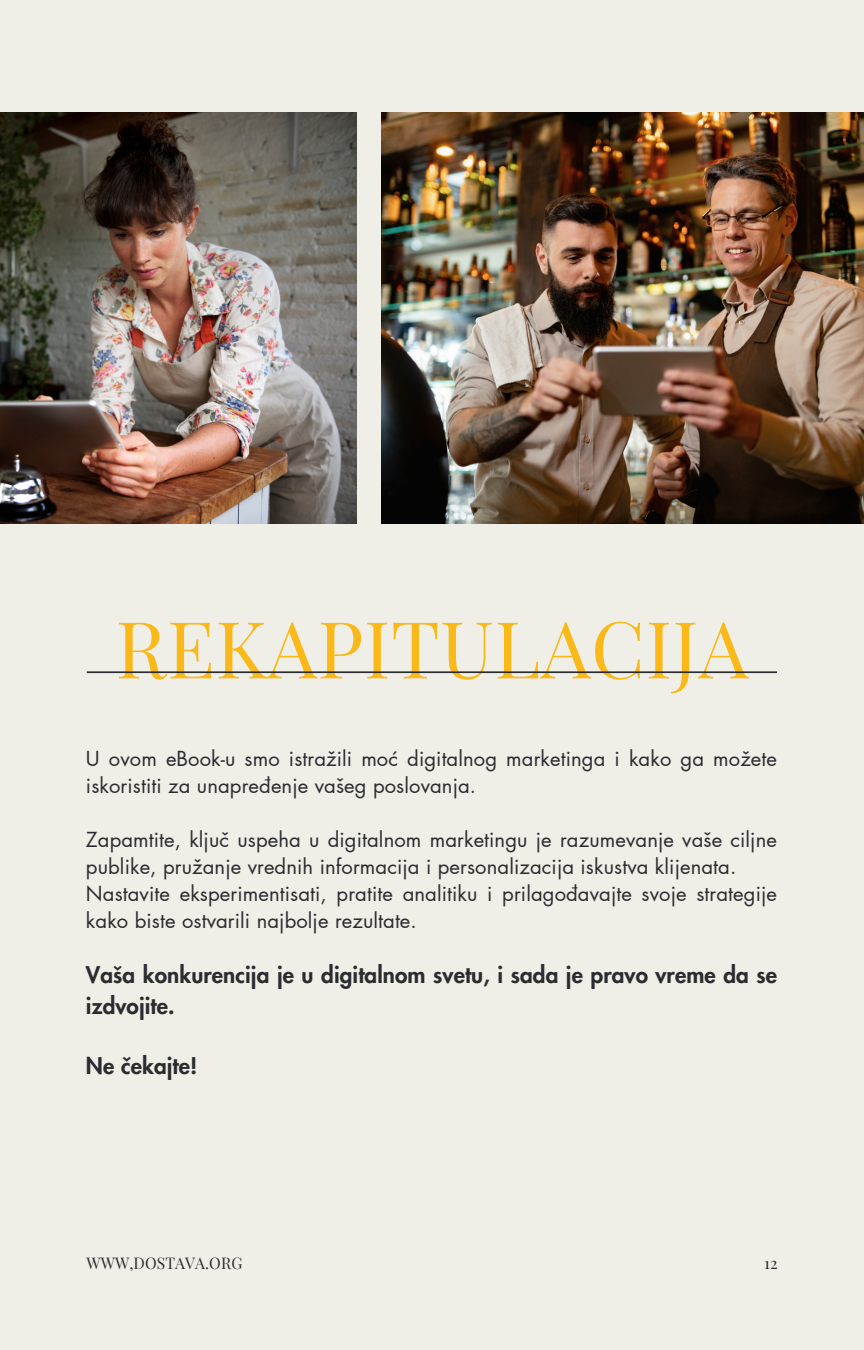
<style>
.page{position:relative;width:864px;height:1350px;background:#efeee7}
.page>*{position:absolute;margin:0;border:0;box-sizing:border-box;transform-origin:0 0}
.t1{font:78.75px "Playfair Display";letter-spacing:.005em;color:#fab919}
.t2{font:800 22.5px/30.4px "Futura LT Pro";letter-spacing:.005em;color:#2b2c30}
.t3{font:20.25px/27px "Futura LT Pro";letter-spacing:.005em;color:#2b2c30}
.t4{font:15.75px "Playfair Display";letter-spacing:.005em;color:#2b2c30}
</style>
<div class="page">
<hr style="left:87px;top:671px;width:690px;height:2px;background:#2b2c30">
<img style="left:0;top:112px;width:357px;height:412px">
<img style="left:381px;top:112px;width:483px;height:411px">
<p class="t1" style="left:116px;top:593px;width:634px">REKAPITULACIJA</p>
<p class="t3" style="left:86px;top:745px;width:693px">U ovom eBook-u smo istražili moć digitalnog marketinga i kako ga možete iskoristiti za unapređenje vašeg poslovanja.</p>
<p class="t3" style="left:86px;top:826px;width:693px">Zapamtite, ključ uspeha u digitalnom marketingu je razumevanje vaše ciljne publike, pružanje vrednih informacija i personalizacija iskustva klijenata.</p>
<p class="t3" style="left:86px;top:880px;width:693px">Nastavite eksperimentisati, pratite analitiku i prilagođavajte svoje strategije kako biste ostvarili najbolje rezultate.</p>
<p class="t2" style="left:86px;top:961px;width:693px">Vaša konkurencija je u digitalnom svetu, i sada je pravo vreme da se izdvojite.</p>
<p class="t2" style="left:86px;top:1052px;width:113px">Ne čekajte!</p>
<p class="t4" style="left:86px;top:1252px;width:158px">WWW,DOSTAVA.ORG</p>
<p class="t4" style="left:764px;top:1252px;width:15px">12</p>
</div>
